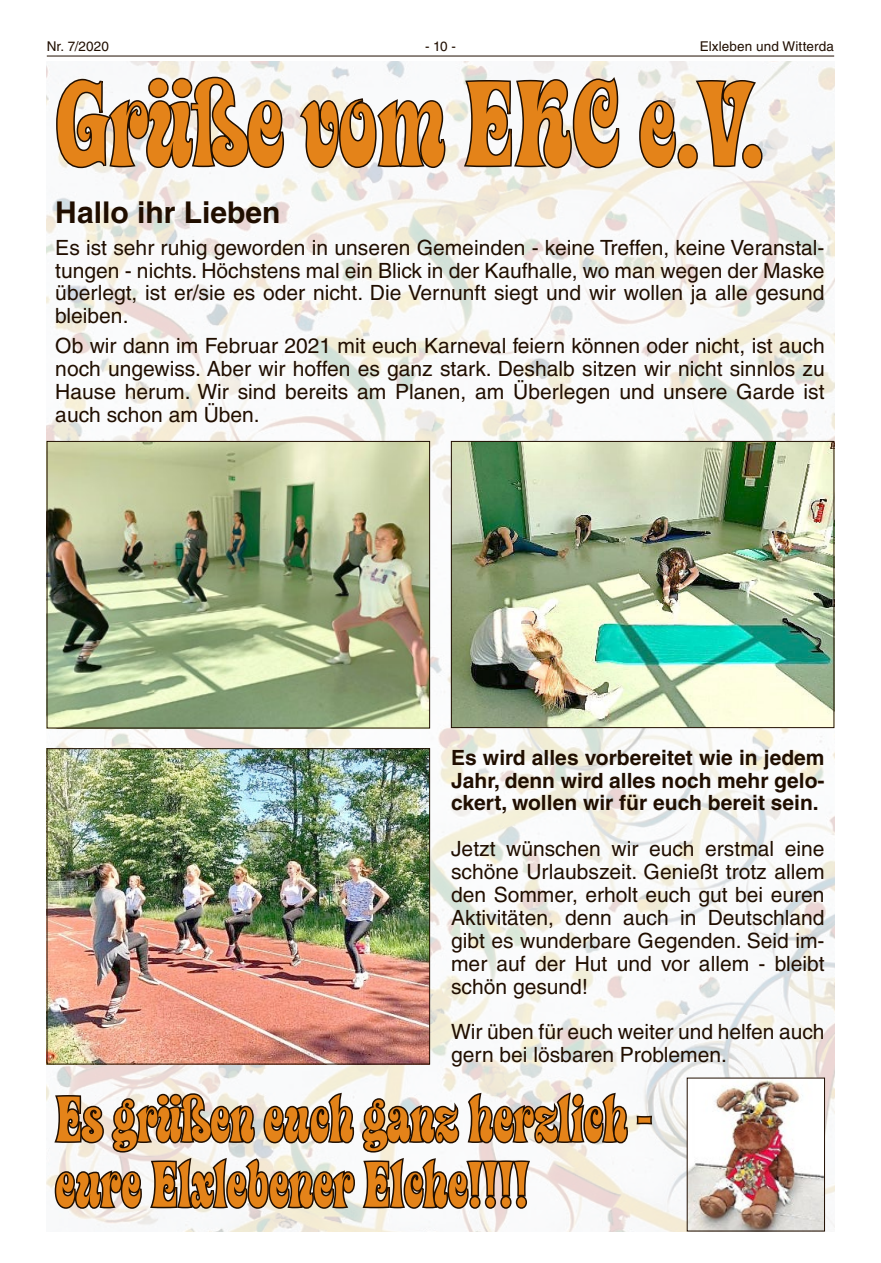
<style>
.page{position:relative;width:881px;height:1263px;background:#fff}
.page>*{position:absolute;margin:0;border:0;box-sizing:border-box;transform-origin:0 0}
.t1{font:112.5px "Ziggy ITC";color:#e48319}
.t2{font:60px/65.4px "Ziggy ITC";color:#e48319}
.t3{font:700 30px "Helvetica LT";color:#200e00}
.t4{font:21px/23px "Helvetica LT";color:#200e00;text-align:justify}
.t5{font:700 21px/23px "Helvetica LT";color:#200e00;text-align:justify}
.t6{font:13.5px "Helvetica LT";letter-spacing:.01em;color:#200e00}
</style>
<div class="page">
<hr style="left:47px;top:56px;width:786px;height:1px;background:#200e00">
<img style="left:47px;top:62px;width:786px;height:1169px">
<svg style="left:55px;top:61px;width:230px;height:123px"></svg>
<svg style="left:297px;top:96px;width:150px;height:74px"></svg>
<svg style="left:461px;top:74px;width:160px;height:96px"></svg>
<svg style="left:637px;top:99px;width:40px;height:71px"></svg>
<div style="left:677px;top:144px;width:20px;height:24px;border:3px solid #200e00;border-radius:50%"></div>
<svg style="left:693px;top:78px;width:64px;height:91px"></svg>
<div style="left:741px;top:144px;width:21px;height:24px;border:3px solid #200e00;border-radius:50%"></div>
<img style="left:49px;top:443px;width:378px;height:283px">
<div style="left:47px;top:441px;width:382px;height:287px;border:1px solid #200e00"></div>
<img style="left:453px;top:443px;width:378px;height:283px">
<div style="left:451px;top:441px;width:382px;height:287px;border:1px solid #200e00"></div>
<img style="left:49px;top:750px;width:378px;height:312px">
<div style="left:47px;top:748px;width:382px;height:316px;border:1px solid #200e00"></div>
<svg style="left:52px;top:1090px;width:601px;height:142px"></svg>
<img style="left:688px;top:1080px;width:134px;height:149px">
<p class="t6" style="left:47px;top:38px;width:64px">Nr. 7/2020</p>
<p class="t6" style="left:425px;top:38px;width:32px">- 10 -</p>
<p class="t6" style="left:699px;top:38px;width:135px">Elxleben und Witterda</p>
<h1 class="t1" style="left:55px;top:54px;width:709px">Grüße vom EKC e.V.</h1>
<h3 class="t3" style="left:55px;top:194px;width:227px">Hallo ihr Lieben</h3>
<p class="t4" style="left:55px;top:236px;width:770px">Es ist sehr ruhig geworden in unseren Gemeinden - keine Treffen, keine Veranstal&shy;tungen - nichts. Höchstens mal ein Blick in der Kaufhalle, wo man wegen der Maske überlegt, ist er/sie es oder nicht. Die Vernunft siegt und wir wollen ja alle gesund bleiben.</p>
<p class="t4" style="left:55px;top:334px;width:770px">Ob wir dann im Februar 2021 mit euch Karneval feiern können oder nicht, ist auch noch ungewiss. Aber wir hoffen es ganz stark. Deshalb sitzen wir nicht sinnlos zu Hause herum. Wir sind bereits am Planen, am Überlegen und unsere Garde ist auch schon am Üben.</p>
<p class="t5" style="left:451px;top:745px;width:375px">Es wird alles vorbereitet wie in jedem Jahr, denn wird alles noch mehr gelo&shy;ckert, wollen wir für euch bereit sein.</p>
<p class="t4" style="left:451px;top:837px;width:375px">Jetzt wünschen wir euch erstmal eine schöne Urlaubszeit. Genießt trotz allem den Sommer, erholt euch gut bei euren Aktivitäten, denn auch in Deutschland gibt es wunderbare Gegenden. Seid im&shy;mer auf der Hut und vor allem - bleibt schön gesund!</p>
<p class="t4" style="left:451px;top:1020px;width:375px">Wir üben für euch weiter und helfen auch gern bei lösbaren Problemen.</p>
<h2 class="t2" style="left:55px;top:1088px;width:597px">Es grüßen euch ganz herzlich - eure Elxlebener Elche!!!!</h2>
</div>
